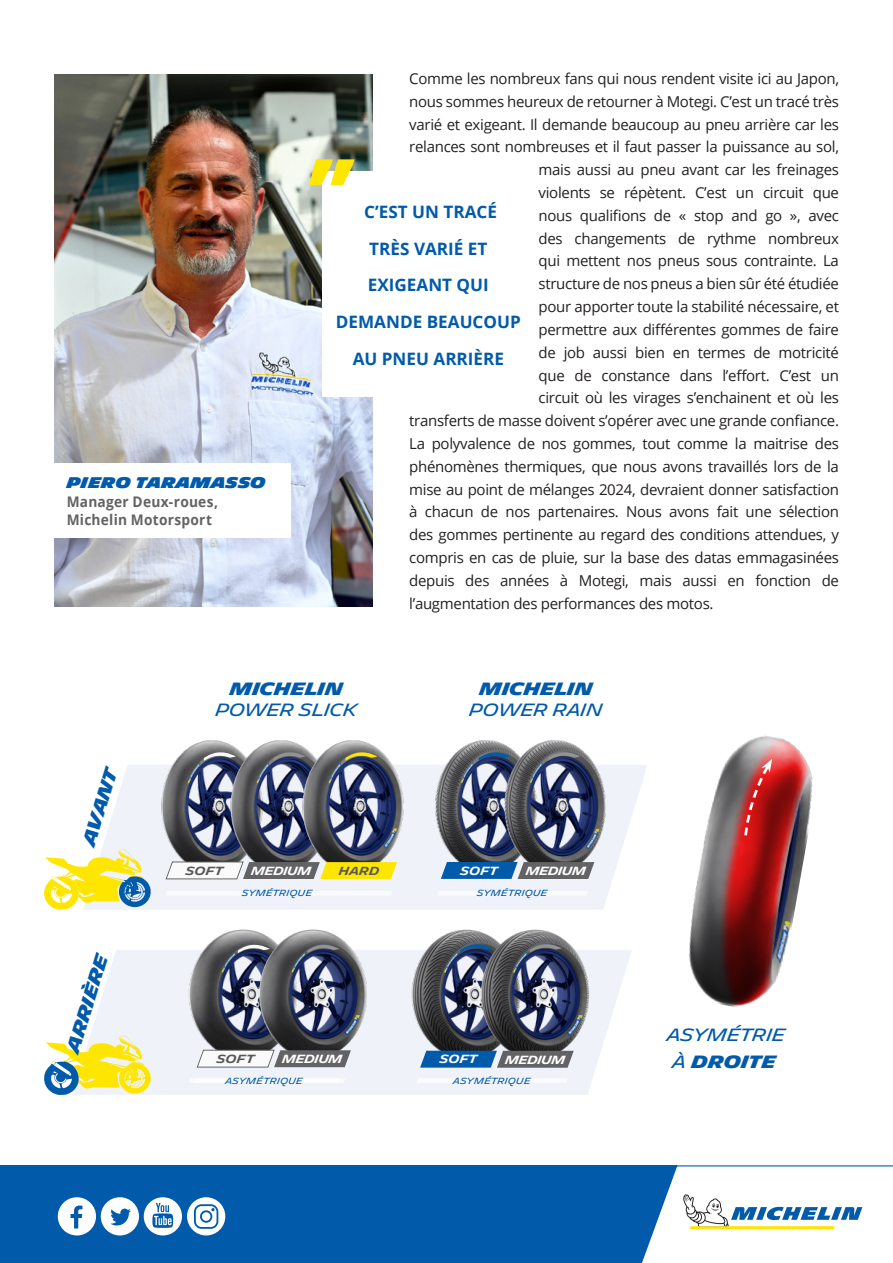
<style>
.page{position:relative;width:893px;height:1263px;background:#fff}
.page>*{position:absolute;margin:0;border:0;box-sizing:border-box;transform-origin:0 0}
.t1{font:600 97.65px "Michelin";color:#ffe601}
.t2{font:700 17.85px "Michelin";color:#015aaa}
.t3{font:17.25px/20.7px "Michelin";letter-spacing:-.025em;color:#015aaa;text-align:center}
.t4{font:700 17.25px "Michelin";color:#015aaa}
.t5{font:700 17.1px/36.6px "Open Sans";color:#015aaa;text-align:center}
.t6{font:15px "Open Sans";letter-spacing:-.02em;color:#231f20}
.t7{font:900 15px "Michelin";letter-spacing:.005em;color:#015aaa}
.t8{font:700 14.55px/18.1px "Open Sans";letter-spacing:.015em;color:#636366;scale:.94 1}
.t9{font:600 11.4px "Michelin";letter-spacing:-.04em;color:#fff}
.t10{font:600 11.4px "Michelin";letter-spacing:.01em;color:#57585a}
.t11{font:8.7px "Michelin";letter-spacing:.015em;color:#015aaa}
.s1{font-weight:700}
.s2{font-weight:400}
</style>
<div class="page">
<div style="left:0;top:1165px;width:893px;height:98px;background:#015aaa"></div>
<svg style="left:58px;top:1197px;width:124px;height:38px"></svg>
<svg style="left:642px;top:1165px;width:251px;height:98px;background:#dde7ed"></svg>
<div style="left:187px;top:1197px;width:38px;height:38px;background:#fff;border-radius:50%"></div>
<svg style="left:194px;top:1204px;width:24px;height:25px"></svg>
<svg style="left:90px;top:950px;width:542px;height:145px;fill:#eff2f9"></svg>
<svg style="left:102px;top:765px;width:545px;height:145px;fill:#eff2f9"></svg>
<img style="left:54px;top:74px;width:319px;height:533px">
<div style="left:322px;top:171px;width:217px;height:225px;background:#fff"></div>
<svg style="left:165px;top:891px;width:227px;height:5px"></svg>
<svg style="left:437px;top:891px;width:151px;height:5px"></svg>
<svg style="left:416px;top:1078px;width:152px;height:5px"></svg>
<svg style="left:44px;top:849px;width:107px;height:61px"></svg>
<svg style="left:44px;top:1035px;width:107px;height:60px"></svg>
<img style="left:428px;top:740px;width:55px;height:139px">
<img style="left:483px;top:740px;width:147px;height:139px">
<svg style="left:441px;top:862px;width:153px;height:17px;background:#416a90"></svg>
<svg style="left:478px;top:752px;width:32px;height:9px"></svg>
<svg style="left:548px;top:752px;width:32px;height:9px"></svg>
<img style="left:393px;top:930px;width:69px;height:138px">
<img style="left:462px;top:929px;width:147px;height:139px">
<svg style="left:420px;top:1051px;width:154px;height:17px;background:#446d93"></svg>
<svg style="left:460px;top:943px;width:32px;height:10px"></svg>
<svg style="left:530px;top:943px;width:32px;height:10px"></svg>
<img style="left:689px;top:735px;width:124px;height:272px">
<svg style="left:743px;top:759px;width:29px;height:79px;background:#b8393a"></svg>
<img style="left:170px;top:929px;width:71px;height:138px">
<img style="left:241px;top:929px;width:146px;height:138px">
<svg style="left:197px;top:1050px;width:154px;height:18px"></svg>
<svg style="left:238px;top:944px;width:32px;height:9px"></svg>
<svg style="left:307px;top:944px;width:32px;height:9px"></svg>
<img style="left:139px;top:740px;width:69px;height:139px">
<img style="left:208px;top:740px;width:73px;height:121px">
<img style="left:281px;top:740px;width:147px;height:139px">
<svg style="left:165px;top:861px;width:232px;height:18px"></svg>
<svg style="left:204px;top:752px;width:32px;height:9px"></svg>
<svg style="left:274px;top:752px;width:31px;height:9px"></svg>
<svg style="left:345px;top:752px;width:32px;height:9px"></svg>
<svg style="left:188px;top:1078px;width:157px;height:5px"></svg>
<div style="left:54px;top:462px;width:243px;height:77px;background:#fff"></div>
<p class="t7" style="left:67px;top:474px;width:201px">PIERO TARAMASSO</p>
<p class="t8" style="left:67px;top:492px;width:162px">Manager Deux-roues,<br>Michelin Motorsport</p>
<p class="t6" style="left:409px;top:68px;width:431px">Comme les nombreux fans qui nous rendent visite ici au Japon,</p>
<p class="t6" style="left:409px;top:91px;width:431px">nous sommes heureux de retourner à Motegi. C’est un tracé très</p>
<p class="t6" style="left:409px;top:114px;width:431px">varié et exigeant. Il demande beaucoup au pneu arrière car les</p>
<p class="t6" style="left:409px;top:137px;width:431px">relances sont nombreuses et il faut passer la puissance au sol,</p>
<p class="t6" style="left:539px;top:159px;width:302px">mais aussi au pneu avant car les freinages</p>
<p class="t6" style="left:539px;top:182px;width:302px">violents se répètent. C’est un circuit que</p>
<p class="t6" style="left:539px;top:205px;width:302px">nous qualifions de « stop and go », avec</p>
<p class="t6" style="left:539px;top:228px;width:302px">des changements de rythme nombreux</p>
<p class="t6" style="left:539px;top:251px;width:302px">qui mettent nos pneus sous contrainte. La</p>
<p class="t6" style="left:539px;top:274px;width:302px">structure de nos pneus a bien sûr été étudiée</p>
<p class="t6" style="left:539px;top:296px;width:302px">pour apporter toute la stabilité nécessaire, et</p>
<p class="t6" style="left:539px;top:319px;width:302px">permettre aux différentes gommes de faire</p>
<p class="t6" style="left:539px;top:342px;width:302px">de job aussi bien en termes de motricité</p>
<p class="t6" style="left:539px;top:365px;width:302px">que de constance dans l’effort. C’est un</p>
<p class="t6" style="left:539px;top:388px;width:302px">circuit où les virages s’enchainent et où les</p>
<p class="t6" style="left:409px;top:410px;width:431px">transferts de masse doivent s’opérer avec une grande confiance.</p>
<p class="t6" style="left:409px;top:433px;width:431px">La polyvalence de nos gommes, tout comme la maitrise des</p>
<p class="t6" style="left:409px;top:456px;width:431px">phénomènes thermiques, que nous avons travaillés lors de la</p>
<p class="t6" style="left:409px;top:479px;width:431px">mise au point de mélanges 2024, devraient donner satisfaction</p>
<p class="t6" style="left:409px;top:502px;width:431px">à chacun de nos partenaires. Nous avons fait une sélection</p>
<p class="t6" style="left:409px;top:524px;width:431px">des gommes pertinente au regard des conditions attendues, y</p>
<p class="t6" style="left:409px;top:547px;width:431px">compris en cas de pluie, sur la base des datas emmagasinées</p>
<p class="t6" style="left:409px;top:570px;width:431px">depuis des années à Motegi, mais aussi en fonction de</p>
<p class="t6" style="left:409px;top:593px;width:306px">l’augmentation des performances des motos.</p>
<p class="t1" style="left:291px;top:138px;width:66px">"</p>
<p class="t5" style="left:336px;top:193px;width:186px">C’EST UN TRACÉ<br>TRÈS VARIÉ ET<br>EXIGEANT QUI<br>DEMANDE BEAUCOUP<br>AU PNEU ARRIÈRE</p>
<p class="t2" style="left:78px;top:842px;width:82px;rotate:-73deg">AVANT</p>
<p class="t2" style="left:63px;top:1049px;width:103px;rotate:-73deg">ARRIÈRE</p>
<p class="t3" style="left:216px;top:679px;width:144px"><span class="s1">MICHELIN<br></span>POWER SLICK</p>
<p class="t10" style="left:186px;top:864px;width:39px">SOFT</p>
<p class="t9" style="left:251px;top:864px;width:62px">MEDIUM</p>
<p class="t10" style="left:339px;top:864px;width:42px">HARD</p>
<p class="t3" style="left:469px;top:679px;width:135px"><span class="s1">MICHELIN<br></span>POWER RAIN</p>
<p class="t9" style="left:460px;top:864px;width:39px">SOFT</p>
<p class="t9" style="left:526px;top:864px;width:62px">MEDIUM</p>
<p class="t11" style="left:242px;top:888px;width:72px">SYMÉTRIQUE</p>
<p class="t11" style="left:477px;top:888px;width:72px">SYMÉTRIQUE</p>
<p class="t10" style="left:217px;top:1052px;width:39px">SOFT</p>
<p class="t9" style="left:282px;top:1052px;width:62px">MEDIUM</p>
<p class="t9" style="left:440px;top:1053px;width:39px">SOFT</p>
<p class="t9" style="left:505px;top:1053px;width:62px">MEDIUM</p>
<p class="t11" style="left:225px;top:1075px;width:79px">ASYMÉTRIQUE</p>
<p class="t11" style="left:453px;top:1075px;width:79px">ASYMÉTRIQUE</p>
<p class="t3" style="left:667px;top:1025px;width:120px">ASYMÉTRIE</p>
<p class="t4" style="left:672px;top:1051px;width:105px"><span class="s2">À</span> DROITE</p>
</div>
